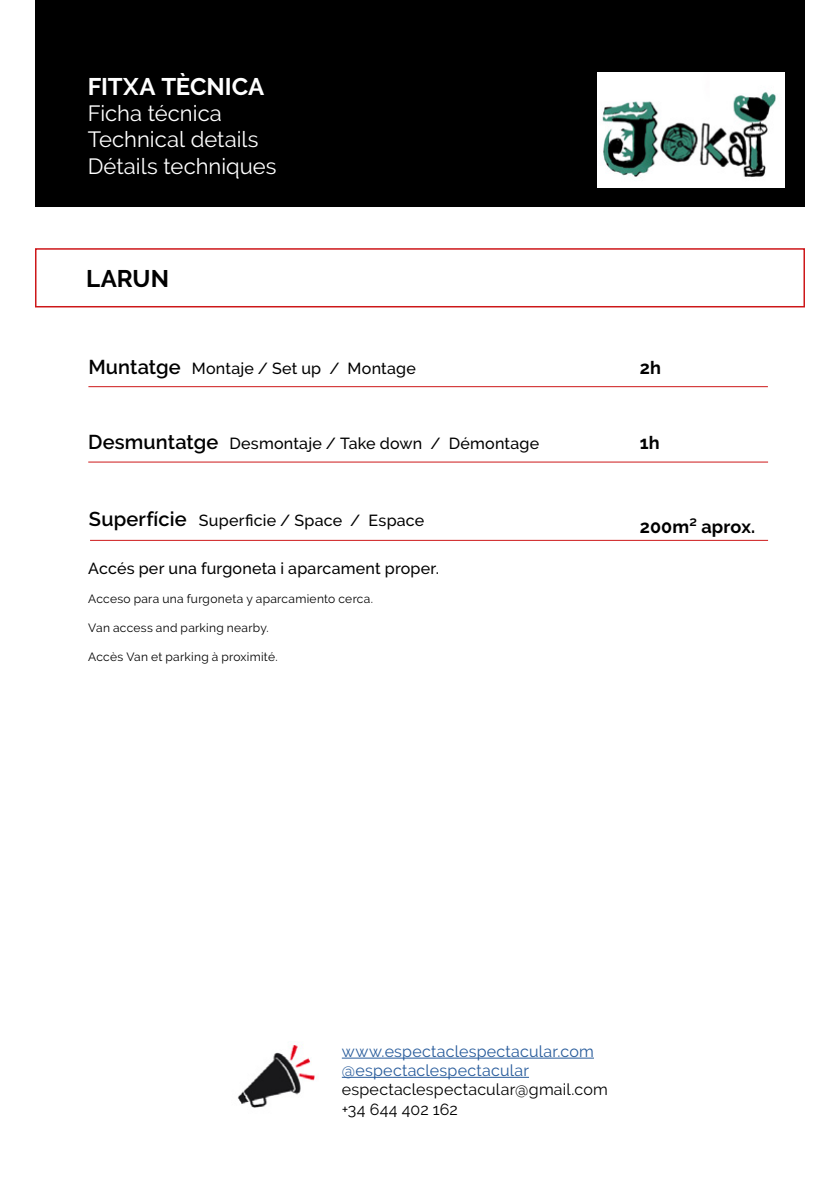
<style>
.page{position:relative;width:840px;height:1191px;background:#fff}
.page>*{position:absolute;margin:0;border:0;box-sizing:border-box;transform-origin:0 0}
.t1{font:700 24px "Raleway";letter-spacing:-.005em;color:#fff}
.t2{font:700 24px "Raleway";color:#000}
.t3{font:22px/26.4px "Raleway";color:#fff}
.t4{font:700 18px "Raleway";letter-spacing:.01em;color:#000}
.t5{font:500 16px "Raleway";letter-spacing:.015em;color:#000}
.t6{font:16px/19.2px "Raleway";letter-spacing:.015em;color:#275b9b}
.t7{font:16px/19.2px "Raleway";letter-spacing:.015em;color:#000}
.t8{font:12px "Raleway";letter-spacing:.025em;color:#000}
.s1{font-weight:600;font-size:20px}
</style>
<div class="page">
<div style="left:35px;top:0;width:769px;height:207px;background:#000"></div>
<div style="left:35px;top:248px;width:769px;height:59px;border:2px solid #cd1719"></div>
<img style="left:237px;top:1041px;width:78px;height:67px">
<hr style="left:341px;top:1057px;width:252px;height:1px;background:#275b9b">
<hr style="left:341px;top:1077px;width:187px;height:1px;background:#275b9b">
<hr style="left:88px;top:386px;width:679px;height:1px;background:#cd1719">
<hr style="left:88px;top:462px;width:679px;height:1px;background:#cd1719">
<hr style="left:90px;top:540px;width:677px;height:1px;background:#cd1719">
<img style="left:597px;top:72px;width:186px;height:116px">
<h1 class="t1" style="left:88px;top:72px;width:178px">FITXA TÈCNICA</h1>
<h2 class="t3" style="left:88px;top:100px;width:190px">Ficha técnica<br>Technical details<br>Détails techniques</h2>
<h1 class="t2" style="left:86px;top:265px;width:84px">LARUN</h1>
<p class="t5" style="left:88px;top:359px;width:329px"><span class="s1">Muntatge</span> Montaje / Set up / Montage</p>
<p class="t5" style="left:88px;top:434px;width:452px"><span class="s1">Desmuntatge</span> Desmontaje / Take down / Démontage</p>
<p class="t5" style="left:89px;top:511px;width:337px"><span class="s1">Superfície</span> Superficie / Space / Espace</p>
<p class="t5" style="left:88px;top:559px;width:352px">Accés per una furgoneta i aparcament proper.</p>
<p class="t8" style="left:88px;top:592px;width:286px">Acceso para una furgoneta y aparcamiento cerca.</p>
<p class="t8" style="left:88px;top:620px;width:182px">Van access and parking nearby.</p>
<p class="t8" style="left:88px;top:649px;width:191px">Accès Van et parking à proximité.</p>
<p class="t4" style="left:639px;top:357px;width:23px">2h</p>
<p class="t4" style="left:639px;top:432px;width:21px">1h</p>
<p class="t4" style="left:639px;top:516px;width:117px">200m² aprox.</p>
<p class="t6" style="left:341px;top:1041px;width:253px">www.espectaclespectacular.com @espectaclespectacular</p>
<p class="t7" style="left:341px;top:1080px;width:267px">espectaclespectacular@gmail.com +34 644 402 162</p>
</div>
